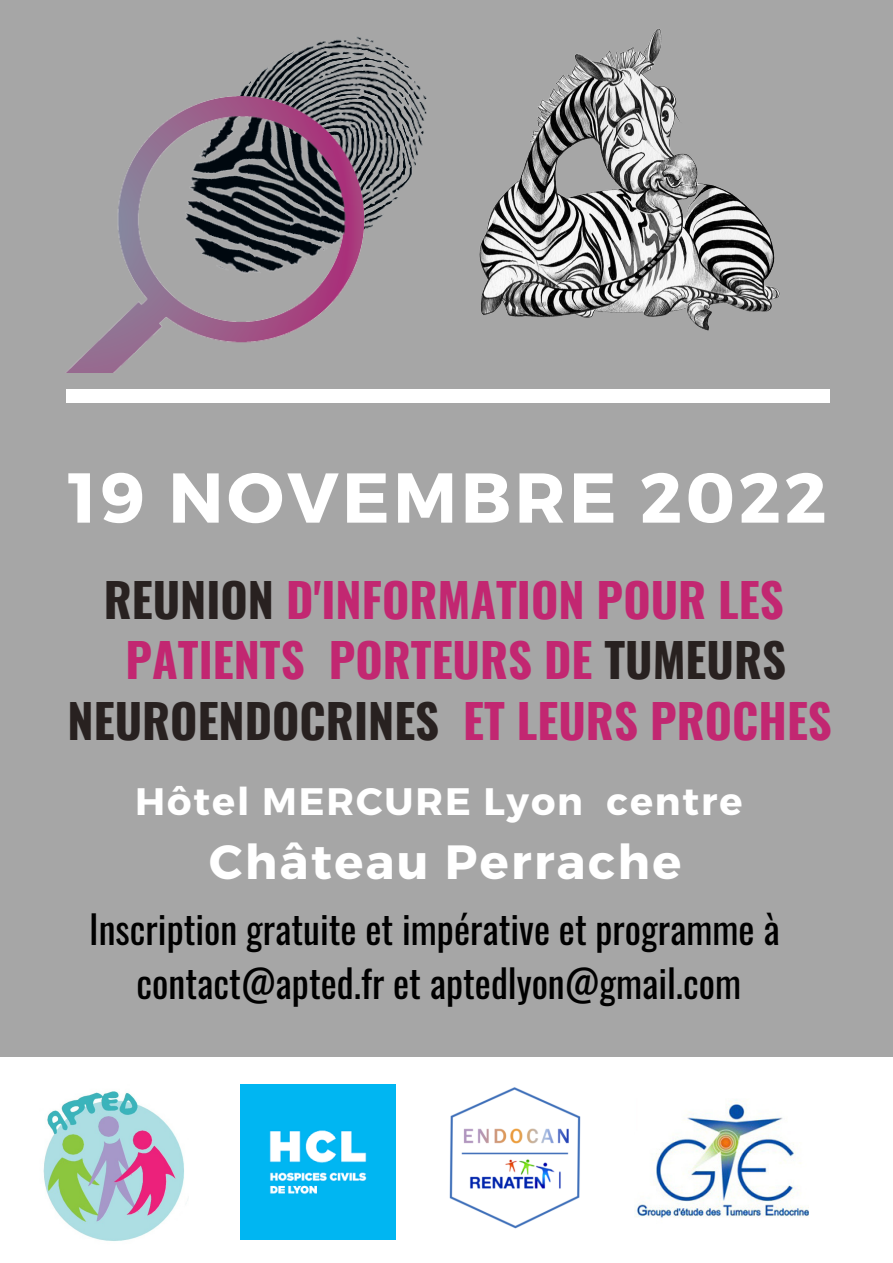
<style>
.page{position:relative;width:893px;height:1263px;background:#a6a6a6}
.page>*{position:absolute;margin:0;border:0;box-sizing:border-box;transform-origin:0 0}
.t1{font:700 70.35px "Montserrat";letter-spacing:.05em;color:#fff}
.t2{font:700 48px "Montserrat";letter-spacing:.05em;color:#fff}
.t3{font:700 46.72px/60.2px "Oswald";color:#c22771;text-align:center}
.t4{font:38.25px/53.5px "Oswald";color:#000;text-align:center}
.t5{font:700 38.25px "Montserrat";letter-spacing:.05em;color:#fff}
.s1{color:#282120}
</style>
<div class="page">
<div style="left:66px;top:390px;width:763px;height:12px;background:#fff"></div>
<img style="left:67px;top:43px;width:251px;height:329px">
<div style="left:0;top:1057px;width:893px;height:206px;background:#fff"></div>
<img style="left:449px;top:1087px;width:132px;height:142px">
<img style="left:43px;top:1091px;width:145px;height:150px">
<img style="left:635px;top:1099px;width:173px;height:119px">
<img style="left:318px;top:29px;width:462px;height:302px">
<img style="left:240px;top:1084px;width:155px;height:155px">
<h1 class="t1" style="left:68px;top:452px;width:760px">19 NOVEMBRE 2022</h1>
<p class="t3" style="left:68px;top:568px;width:766px"><span class="s1">REUNION</span> D'INFORMATION POUR LES<br>PATIENTS PORTEURS DE <span class="s1">TUMEURS<br>NEUROENDOCRINES</span> ET LEURS PROCHES</p>
<p class="t5" style="left:135px;top:776px;width:608px">Hôtel MERCURE Lyon centre</p>
<p class="t2" style="left:209px;top:830px;width:474px">Château Perrache</p>
<p class="t4" style="left:89px;top:901px;width:692px">Inscription gratuite et impérative et programme à contact@apted.fr et aptedlyon@gmail.com</p>
</div>
